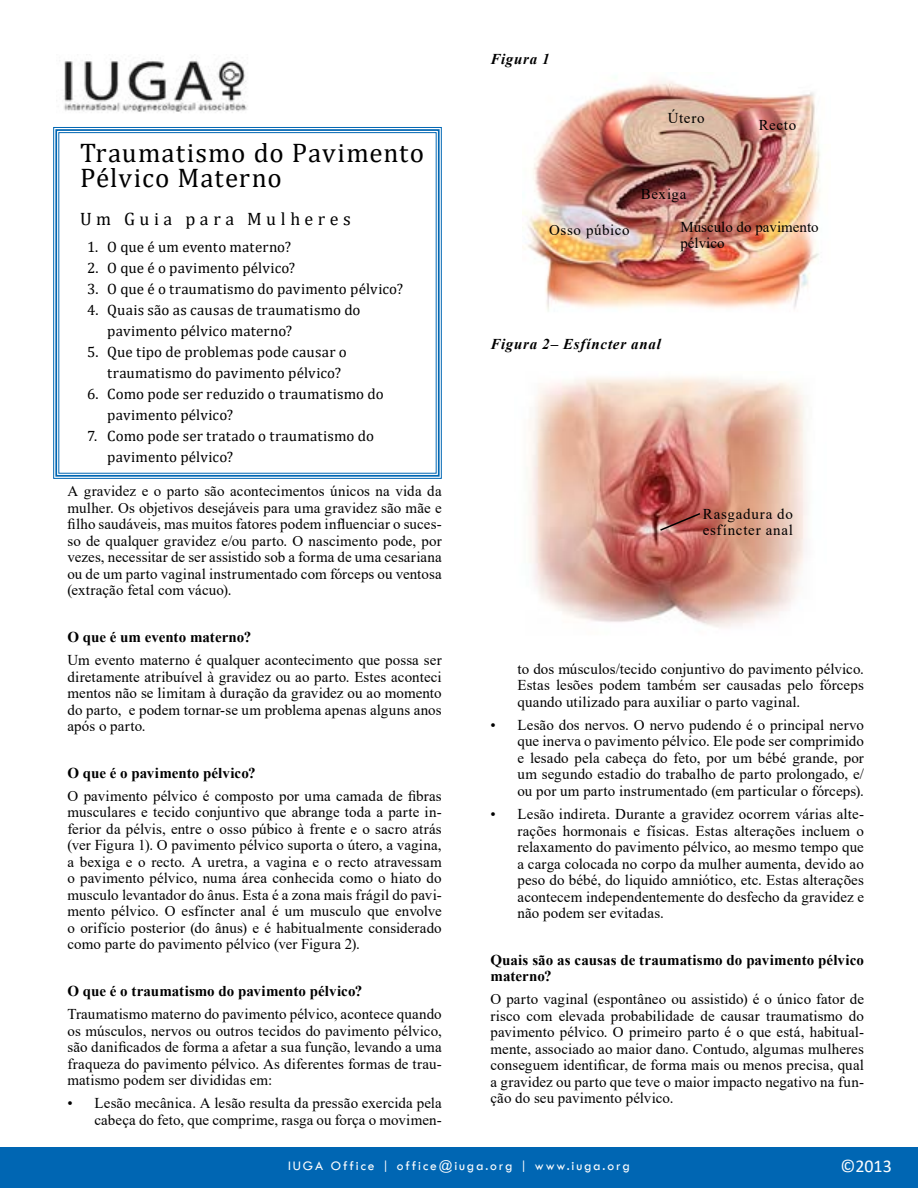
<style>
.page{position:relative;width:918px;height:1188px;background:#fff}
.page>*{position:absolute;margin:0;border:0;box-sizing:border-box;transform-origin:0 0}
.t1{font:27px/25.5px "Cambria";letter-spacing:.035em;color:#000}
.t2{font:18px "Cambria";letter-spacing:.255em;color:#000}
.t3{font:18px "Calibri";color:#fff}
.t4{font:15px/16.5px "Times New Roman";letter-spacing:.01em;color:#000;text-align:justify}
.t5{font:15px/21px "Cambria";letter-spacing:.01em;color:#000}
.t6{font:700 15px/16.5px "Times New Roman";letter-spacing:.005em;color:#000}
.t7{font:italic 700 15px "Times New Roman";letter-spacing:.05em;color:#000}
.t8{font:15px/16.5px "Times New Roman";letter-spacing:.05em;color:#000}
.t9{font:15px "Times New Roman";letter-spacing:.045em;color:#000}
.t10{font:13.5px "Tw Cen";letter-spacing:.14em;color:#fff}
</style>
<div class="page">
<div style="left:0;top:1147px;width:918px;height:41px;background:#0066b3"></div>
<img style="left:64px;top:59px;width:184px;height:54px">
<svg style="left:53px;top:127px;width:389px;height:352px"></svg>
<div style="left:55px;top:129px;width:385px;height:348px;border:2px solid #0066b3"></div>
<img style="left:523px;top:81px;width:297px;height:231px">
<img style="left:529px;top:377px;width:278px;height:251px">
<svg style="left:659px;top:512px;width:43px;height:20px"></svg>
<h1 class="t1" style="left:80px;top:139px;width:345px">Traumatismo do Pavimento<br>Pélvico Materno</h1>
<p class="t2" style="left:80px;top:208px;width:272px">Um Guia para Mulheres</p>
<p class="t5" style="left:87px;top:237px;width:206px">1. O que é um evento materno?</p>
<p class="t5" style="left:87px;top:258px;width:210px">2. O que é o pavimento pélvico?</p>
<p class="t5" style="left:87px;top:279px;width:318px">3. O que é o traumatismo do pavimento pélvico?</p>
<p class="t5" style="left:107px;top:300px;width:255px;text-indent:-20px">4. Quais são as causas de traumatismo do pavimento pélvico materno?</p>
<p class="t5" style="left:107px;top:342px;width:241px;text-indent:-20px">5. Que tipo de problemas pode causar o traumatismo do pavimento pélvico?</p>
<p class="t5" style="left:107px;top:384px;width:278px;text-indent:-20px">6. Como pode ser reduzido o traumatismo do pavimento pélvico?</p>
<p class="t5" style="left:107px;top:426px;width:268px;text-indent:-20px">7. Como pode ser tratado o traumatismo do pavimento pélvico?</p>
<p class="t4" style="left:68px;top:483px;width:376px">A gravidez e o parto são acontecimentos únicos na vida da mulher. Os objetivos desejáveis para uma gravidez são mãe e filho saudáveis, mas muitos fatores podem influenciar o suces&shy;so de qualquer gravidez e/ou parto. O nascimento pode, por vezes, necessitar de ser assistido sob a forma de uma cesariana ou de um parto vaginal instrumentado com fórceps ou ventosa (extração fetal com vácuo).</p>
<p class="t6" style="left:68px;top:628px;width:185px">O que é um evento materno?</p>
<p class="t4" style="left:68px;top:651px;width:376px">Um evento materno é qualquer acontecimento que possa ser diretamente atribuível à gravidez ou ao parto. Estes aconteci mentos não se limitam à duração da gravidez ou ao momento do parto, e podem tornar-se um problema apenas alguns anos após o parto.</p>
<p class="t6" style="left:68px;top:764px;width:190px">O que é o pavimento pélvico?</p>
<p class="t4" style="left:68px;top:787px;width:376px">O pavimento pélvico é composto por uma camada de fibras musculares e tecido conjuntivo que abrange toda a parte in&shy;ferior da pélvis, entre o osso púbico à frente e o sacro atrás (ver Figura 1). O pavimento pélvico suporta o útero, a vagina, a bexiga e o recto. A uretra, a vagina e o recto atravessam o pavimento pélvico, numa área conhecida como o hiato do musculo levantador do ânus. Esta é a zona mais frágil do pavi&shy;mento pélvico. O esfíncter anal é um musculo que envolve o orifício posterior (do ânus) e é habitualmente considerado como parte do pavimento pélvico (ver Figura 2).</p>
<p class="t6" style="left:68px;top:982px;width:296px">O que é o traumatismo do pavimento pélvico?</p>
<p class="t4" style="left:68px;top:1005px;width:376px">Traumatismo materno do pavimento pélvico, acontece quando os músculos, nervos ou outros tecidos do pavimento pélvico, são danificados de forma a afetar a sua função, levando a uma fraqueza do pavimento pélvico. As diferentes formas de trau&shy;matismo podem ser divididas em:</p>
<p class="t4" style="left:68px;top:1095px;width:376px;text-align:right">• Lesão mecânica. A lesão resulta da pressão exercida pela cabeça do feto, que comprime, rasga ou força o movimen-</p>
<p class="t7" style="left:490px;top:49px;width:61px">Figura 1</p>
<p class="t4" style="left:668px;top:109px;width:38px">Útero</p>
<p class="t4" style="left:641px;top:186px;width:47px">Bexiga</p>
<p class="t4" style="left:759px;top:116px;width:39px">Recto</p>
<p class="t9" style="left:549px;top:219px;width:82px">Osso púbico</p>
<p class="t4" style="left:680px;top:218px;width:140px">Musculo do pavimento pélvico</p>
<p class="t7" style="left:490px;top:333px;width:172px">Figura 2– Esfíncter anal</p>
<p class="t8" style="left:703px;top:505px;width:92px">Rasgadura do esfíncter anal</p>
<p class="t4" style="left:518px;top:660px;width:348px">to dos músculos/tecido conjuntivo do pavimento pélvico.<br>Estas lesões podem também ser causadas pelo fórceps quando utilizado para auxiliar o parto vaginal.</p>
<p class="t4" style="left:518px;top:716px;width:348px;text-indent:-27px">• Lesão dos nervos. O nervo pudendo é o principal nervo que inerva o pavimento pélvico. Ele pode ser comprimido e lesado pela cabeça do feto, por um bébé grande, por um segundo estadio do trabalho de parto prolongado, e/ ou por um parto instrumentado (em particular o fórceps).</p>
<p class="t4" style="left:518px;top:805px;width:348px;text-indent:-27px">• Lesão indireta. Durante a gravidez ocorrem várias alte&shy;rações hormonais e físicas. Estas alterações incluem o relaxamento do pavimento pélvico, ao mesmo tempo que a carga colocada no corpo da mulher aumenta, devido ao peso do bébé, do liquido amniótico, etc. Estas alterações acontecem independentemente do desfecho da gravidez e não podem ser evitadas.</p>
<p class="t6" style="left:490px;top:951px;width:375px">Quais são as causas de traumatismo do pavimento pélvico materno?</p>
<p class="t4" style="left:490px;top:991px;width:375px">O parto vaginal (espontâneo ou assistido) é o único fator de risco com elevada probabilidade de causar traumatismo do pavimento pélvico. O primeiro parto é o que está, habitual&shy;mente, associado ao maior dano. Contudo, algumas mulheres conseguem identificar, de forma mais ou menos precisa, qual a gravidez ou parto que teve o maior impacto negativo na fun&shy;ção do seu pavimento pélvico.</p>
<p class="t10" style="left:288px;top:1158px;width:343px">IUGA Office | office@iuga.org | www.iuga.org</p>
<p class="t3" style="left:840px;top:1154px;width:53px">©2013</p>
</div>
